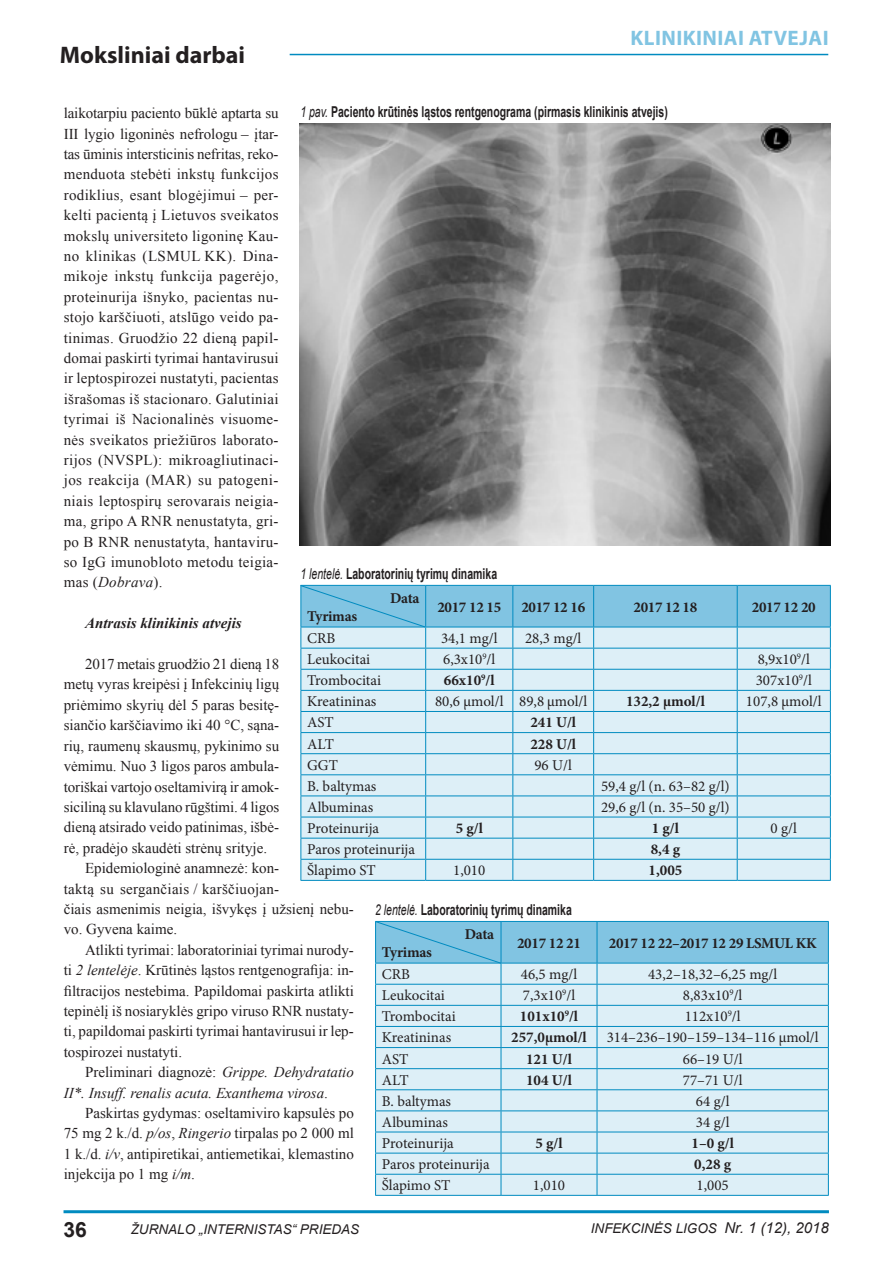
<style>
.page{position:relative;width:893px;height:1263px;background:#fff}
.page>*{position:absolute;margin:0;border:0;box-sizing:border-box;transform-origin:0 0}
.t1{font:700 24px "Myriad Pro";color:#231f20}
.t2{font:700 21px "Myriad Pro";letter-spacing:.02em;color:#81c4e2}
.t3{font:700 21px "Arial";color:#231f20}
.Tekstas{font:15px/20.4px "Times New Roman";color:#231f20;text-align:justify}
.Lenteliu_tekstas{font:15px "Minion Pro";color:#231f20}
.Uzvardinimai_pav{font:700 15px "Arial";color:#231f20;scale:.7 1}
.Lenteliu_tekstas-2{font:700 15px "Minion Pro";color:#231f20}
.Blod_lenteliu_teksta{font:700 15px "Minion Pro";letter-spacing:-.02em;color:#231f20}
.Tekstas-2{font:italic 15px/20.4px "Times New Roman";color:#231f20}
.Tekstas-3{font:italic 700 15px "Times New Roman";color:#231f20}
.t4{font:italic 13.5px "Arial";color:#231f20}
.s1{font-weight:400;font-style:italic}
.s2{font-style:italic}
.s3{font-style:normal}
.s4{font-size:15px}
</style>
<div class="page">
<hr style="left:64px;top:1210px;width:765px;height:3px;background:#008bc0">
<img style="left:300px;top:123px;width:531px;height:422px">
<hr style="left:300px;top:880px;width:126px;height:1px;background:#008bc0">
<hr style="left:426px;top:880px;width:87px;height:1px;background:#008bc0">
<hr style="left:513px;top:880px;width:81px;height:1px;background:#008bc0">
<hr style="left:594px;top:880px;width:143px;height:1px;background:#008bc0">
<hr style="left:737px;top:880px;width:94px;height:1px;background:#008bc0">
<svg style="left:300px;top:584px;width:531px;height:296px;background:#c5e4f1"></svg>
<hr style="left:375px;top:1195px;width:126px;height:1px;background:#008bc0">
<hr style="left:501px;top:1195px;width:96px;height:1px;background:#008bc0">
<hr style="left:597px;top:1195px;width:232px;height:1px;background:#008bc0">
<svg style="left:375px;top:921px;width:454px;height:274px;background:#c3e3f0"></svg>
<hr style="left:290px;top:54px;width:538px;height:1px;background:#008bc0">
<p class="t1" style="left:60px;top:39px;width:187px">Moksliniai darbai</p>
<p class="t2" style="left:631px;top:25px;width:200px">KLINIKINIAI ATVEJAI</p>
<p class="Uzvardinimai_pav" style="left:300px;top:102px;width:526px"><span class="s1">1 pav.</span> Paciento krūtinės ląstos rentgenograma (pirmasis klinikinis atvejis)</p>
<p class="Tekstas" style="left:64px;top:103px;width:216px">laikotarpiu paciento būklė aptarta su III lygio ligoninės nefrologu – įtar&shy;tas ūminis intersticinis nefritas, reko&shy;menduota stebėti inkstų funkcijos rodiklius, esant blogėjimui – per&shy;kelti pacientą į Lietuvos sveikatos mokslų universiteto ligoninę Kau&shy;no klinikas (LSMUL KK). Dina&shy;mikoje inkstų funkcija pagerėjo, proteinurija išnyko, pacientas nu&shy;stojo karščiuoti, atslūgo veido pa&shy;tinimas. Gruodžio 22 dieną papil&shy;domai paskirti tyrimai hantavirusui ir leptospirozei nustatyti, pacientas išrašomas iš stacionaro. Galutiniai tyrimai iš Nacionalinės visuome&shy;nės sveikatos priežiūros laborato&shy;rijos (NVSPL): mikroagliutinaci&shy;jos reakcija (MAR) su patogeni&shy;niais leptospirų serovarais neigia&shy;ma, gripo A RNR nenustatyta, gri&shy;po B RNR nenustatyta, hantaviru&shy;so IgG imunobloto metodu teigia&shy;mas (<span class="s2">Dobrava</span>).</p>
<p class="Tekstas-3" style="left:85px;top:613px;width:158px">Antrasis klinikinis atvejis</p>
<p class="Tekstas" style="left:64px;top:654px;width:217px;text-indent:21px">2017 metais gruodžio 21 dieną 18 metų vyras kreipėsi į Infekcinių ligų priėmimo skyrių dėl 5 paras besitę&shy;siančio karščiavimo iki 40 °C, sąna&shy;rių, raumenų skausmų, pykinimo su vėmimu. Nuo 3 ligos paros ambula&shy;toriškai vartojo oseltamivirą ir amok&shy;siciliną su klavulano rūgštimi. 4 ligos dieną atsirado veido patinimas, išbė&shy;rė, pradėjo skaudėti strėnų srityje.</p>
<p class="Tekstas" style="left:64px;top:858px;width:292px;text-align:left;text-indent:21px">Epidemiologinė anamnezė: kon-<br>taktą su sergančiais / karščiuojan-<br>čiais asmenimis neigia, išvykęs į užsienį nebu&shy;vo. Gyvena kaime.</p>
<p class="Tekstas" style="left:64px;top:939px;width:292px;text-indent:21px">Atlikti tyrimai: laboratoriniai tyrimai nurody&shy;ti <span class="s2">2 lentelėje</span>. Krūtinės ląstos rentgenografija: in&shy;filtracijos nestebima. Papildomai paskirta atlikti tepinėlį iš nosiaryklės gripo viruso RNR nustaty&shy;ti, papildomai paskirti tyrimai hantavirusui ir lep&shy;tospirozei nustatyti.</p>
<p class="Tekstas-2" style="left:64px;top:1061px;width:292px;text-indent:21px"><span class="s3">Preliminari diagnozė:</span> Grippe. Dehydratatio<br>II*. Insuff. renalis acuta. Exanthema virosa<span class="s3">.</span></p>
<p class="Tekstas" style="left:64px;top:1102px;width:292px;text-indent:21px">Paskirtas gydymas: oseltamiviro kapsulės po 75 mg 2 k./d. <span class="s2">p/os</span>, <span class="s2">Ringerio</span> tirpalas po 2 000 ml 1 k./d. <span class="s2">i/v</span>, antipiretikai, antiemetikai, klemastino injekcija po 1 mg <span class="s2">i/m</span>.</p>
<p class="Uzvardinimai_pav" style="left:300px;top:564px;width:282px"><span class="s1">1 lentelė.</span> Laboratorinių tyrimų dinamika</p>
<p class="Blod_lenteliu_teksta" style="left:390px;top:587px;width:31px">Data</p>
<p class="Blod_lenteliu_teksta" style="left:307px;top:605px;width:51px">Tyrimas</p>
<p class="Blod_lenteliu_teksta" style="left:437px;top:596px;width:65px">2017 12 15</p>
<p class="Blod_lenteliu_teksta" style="left:521px;top:596px;width:65px">2017 12 16</p>
<p class="Blod_lenteliu_teksta" style="left:633px;top:596px;width:65px">2017 12 18</p>
<p class="Blod_lenteliu_teksta" style="left:752px;top:596px;width:65px">2017 12 20</p>
<p class="Lenteliu_tekstas" style="left:307px;top:628px;width:30px">CRB</p>
<p class="Lenteliu_tekstas" style="left:441px;top:628px;width:58px">34,1 mg/l</p>
<p class="Lenteliu_tekstas" style="left:525px;top:628px;width:58px">28,3 mg/l</p>
<p class="Lenteliu_tekstas" style="left:307px;top:649px;width:65px">Leukocitai</p>
<p class="Lenteliu_tekstas" style="left:443px;top:649px;width:54px">6,3x10<sup>9</sup>/l</p>
<p class="Lenteliu_tekstas" style="left:758px;top:649px;width:54px">8,9x10<sup>9</sup>/l</p>
<p class="Lenteliu_tekstas" style="left:307px;top:670px;width:75px">Trombocitai</p>
<p class="Lenteliu_tekstas-2" style="left:444px;top:670px;width:52px">66x10<sup>9</sup>/l</p>
<p class="Lenteliu_tekstas" style="left:756px;top:670px;width:58px">307x10<sup>9</sup>/l</p>
<p class="Lenteliu_tekstas" style="left:307px;top:691px;width:71px">Kreatininas</p>
<p class="Lenteliu_tekstas" style="left:435px;top:691px;width:70px">80,6 µmol/l</p>
<p class="Lenteliu_tekstas" style="left:519px;top:691px;width:70px">89,8 µmol/l</p>
<p class="Lenteliu_tekstas-2" style="left:626px;top:691px;width:80px">132,2 µmol/l</p>
<p class="Lenteliu_tekstas" style="left:746px;top:691px;width:77px">107,8 µmol/l</p>
<p class="Lenteliu_tekstas" style="left:307px;top:713px;width:28px">AST</p>
<p class="Lenteliu_tekstas-2" style="left:530px;top:712px;width:47px">241 U/l</p>
<p class="Lenteliu_tekstas" style="left:307px;top:734px;width:28px">ALT</p>
<p class="Lenteliu_tekstas-2" style="left:530px;top:733px;width:47px">228 U/l</p>
<p class="Lenteliu_tekstas" style="left:307px;top:755px;width:32px">GGT</p>
<p class="Lenteliu_tekstas" style="left:534px;top:755px;width:39px">96 U/l</p>
<p class="Lenteliu_tekstas" style="left:307px;top:776px;width:71px">B. baltymas</p>
<p class="Lenteliu_tekstas" style="left:601px;top:776px;width:130px">59,4 g/l (n. 63–82 g/l)</p>
<p class="Lenteliu_tekstas" style="left:307px;top:797px;width:68px">Albuminas</p>
<p class="Lenteliu_tekstas" style="left:601px;top:797px;width:130px">29,6 g/l (n. 35–50 g/l)</p>
<p class="Lenteliu_tekstas" style="left:307px;top:818px;width:73px">Proteinurija</p>
<p class="Lenteliu_tekstas-2" style="left:456px;top:818px;width:29px">5 g/l</p>
<p class="Lenteliu_tekstas-2" style="left:652px;top:818px;width:29px">1 g/l</p>
<p class="Lenteliu_tekstas" style="left:771px;top:818px;width:28px">0 g/l</p>
<p class="Lenteliu_tekstas" style="left:307px;top:839px;width:109px">Paros proteinurija</p>
<p class="Lenteliu_tekstas-2" style="left:651px;top:839px;width:31px">8,4 g</p>
<p class="Lenteliu_tekstas" style="left:307px;top:860px;width:70px">Šlapimo ST</p>
<p class="Lenteliu_tekstas" style="left:453px;top:860px;width:34px">1,010</p>
<p class="Lenteliu_tekstas-2" style="left:648px;top:860px;width:35px">1,005</p>
<p class="Uzvardinimai_pav" style="left:375px;top:900px;width:282px"><span class="s1">2 lentelė.</span> Laboratorinių tyrimų dinamika</p>
<p class="Blod_lenteliu_teksta" style="left:465px;top:923px;width:31px">Data</p>
<p class="Blod_lenteliu_teksta" style="left:382px;top:941px;width:51px">Tyrimas</p>
<p class="Blod_lenteliu_teksta" style="left:517px;top:932px;width:65px">2017 12 21</p>
<p class="Blod_lenteliu_teksta" style="left:609px;top:932px;width:209px">2017 12 22–2017 12 29 LSMUL KK</p>
<p class="Lenteliu_tekstas" style="left:382px;top:964px;width:30px">CRB</p>
<p class="Lenteliu_tekstas" style="left:521px;top:964px;width:58px">46,5 mg/l</p>
<p class="Lenteliu_tekstas" style="left:648px;top:964px;width:131px">43,2–18,32–6,25 mg/l</p>
<p class="Lenteliu_tekstas" style="left:382px;top:985px;width:65px">Leukocitai</p>
<p class="Lenteliu_tekstas" style="left:523px;top:985px;width:54px">7,3x10<sup>9</sup>/l</p>
<p class="Lenteliu_tekstas" style="left:683px;top:985px;width:61px">8,83x10<sup>9</sup>/l</p>
<p class="Lenteliu_tekstas" style="left:382px;top:1006px;width:75px">Trombocitai</p>
<p class="Lenteliu_tekstas-2" style="left:520px;top:1006px;width:60px">101x10<sup>9</sup>/l</p>
<p class="Lenteliu_tekstas" style="left:685px;top:1006px;width:58px">112x10<sup>9</sup>/l</p>
<p class="Lenteliu_tekstas" style="left:382px;top:1027px;width:71px">Kreatininas</p>
<p class="Lenteliu_tekstas-2" style="left:511px;top:1027px;width:77px">257,0µmol/l</p>
<p class="Lenteliu_tekstas" style="left:607px;top:1027px;width:214px">314–236–190–159–134–116 µmol/l</p>
<p class="Lenteliu_tekstas" style="left:382px;top:1049px;width:28px">AST</p>
<p class="Lenteliu_tekstas-2" style="left:526px;top:1048px;width:47px">121 U/l</p>
<p class="Lenteliu_tekstas" style="left:683px;top:1049px;width:61px">66–19 U/l</p>
<p class="Lenteliu_tekstas" style="left:382px;top:1070px;width:28px">ALT</p>
<p class="Lenteliu_tekstas-2" style="left:526px;top:1069px;width:47px">104 U/l</p>
<p class="Lenteliu_tekstas" style="left:683px;top:1070px;width:61px">77–71 U/l</p>
<p class="Lenteliu_tekstas" style="left:382px;top:1091px;width:71px">B. baltymas</p>
<p class="Lenteliu_tekstas" style="left:696px;top:1091px;width:35px">64 g/l</p>
<p class="Lenteliu_tekstas" style="left:382px;top:1112px;width:68px">Albuminas</p>
<p class="Lenteliu_tekstas" style="left:696px;top:1112px;width:35px">34 g/l</p>
<p class="Lenteliu_tekstas" style="left:382px;top:1133px;width:73px">Proteinurija</p>
<p class="Lenteliu_tekstas-2" style="left:535px;top:1133px;width:29px">5 g/l</p>
<p class="Lenteliu_tekstas-2" style="left:691px;top:1133px;width:44px">1–0 g/l</p>
<p class="Lenteliu_tekstas" style="left:382px;top:1154px;width:109px">Paros proteinurija</p>
<p class="Lenteliu_tekstas-2" style="left:694px;top:1154px;width:38px">0,28 g</p>
<p class="Lenteliu_tekstas" style="left:382px;top:1175px;width:70px">Šlapimo ST</p>
<p class="Lenteliu_tekstas" style="left:533px;top:1175px;width:34px">1,010</p>
<p class="Lenteliu_tekstas" style="left:697px;top:1175px;width:34px">1,005</p>
<h2 class="t3" style="left:64px;top:1216px;width:25px">36</h2>
<p class="t4" style="left:131px;top:1221px;width:230px">ŽURNALO „INTERNISTAS“ PRIEDAS</p>
<p class="t4" style="left:591px;top:1219px;width:240px">INFEKCINĖS LIGOS <span class="s4">Nr. 1 (12), 2018</span></p>
</div>
